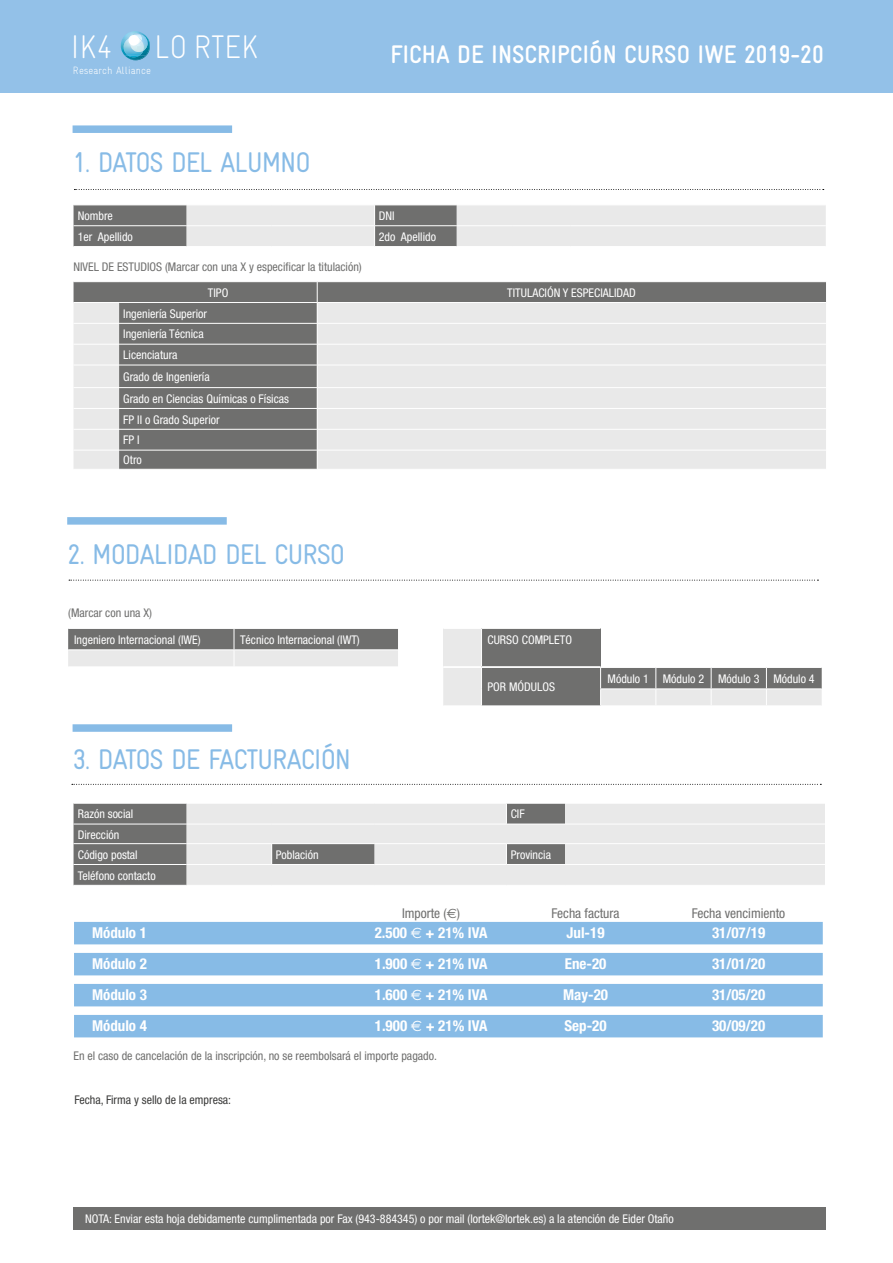
<style>
.page{position:relative;width:893px;height:1263px;background:#fff}
.page>*{position:absolute;margin:0;border:0;box-sizing:border-box;transform-origin:0 0}
.t1{font:300 32.7px "Gravur Condensed";color:#fff}
.t2{font:28.5px "Gravur Condensed";letter-spacing:-.04em;color:#87bbe6}
.t3{font:700 25.5px "Gravur Condensed";color:#fff}
.t4{font:700 condensed 15px "Helvetica Neue";color:#fff}
.t5{font:condensed 13.5px "Helvetica Neue";color:#6f6f6e}
.t6{font:condensed 12px/21px "Helvetica Neue";color:#fff}
.t7{font:condensed 12px "Helvetica Neue";color:#6f6f6e}
.t8{font:condensed 12px "Helvetica Neue";color:#3b3b3a}
.t9{font:300 10.65px "Gravur Condensed";color:#fff}
.s1{font-family:"Euro Sans";font-stretch:normal}
.s2{font-family:"Euro Sans";font-weight:400;font-stretch:normal}
</style>
<div class="page">
<div style="left:0;top:0;width:893px;height:92px;background:#93c1e8"></div>
<svg style="left:74px;top:205px;width:752px;height:42px;background:#ccc"></svg>
<div style="left:74px;top:282px;width:752px;height:20px;background:#6f6f6e"></div>
<svg style="left:74px;top:303px;width:752px;height:166px;background:#c9c9c9"></svg>
<hr style="left:74px;top:323px;width:45px;height:1px;background:#fff">
<hr style="left:119px;top:323px;width:198px;height:1px;background:#fff">
<hr style="left:317px;top:323px;width:509px;height:1px;background:#fff">
<hr style="left:74px;top:344px;width:45px;height:1px;background:#fff">
<hr style="left:119px;top:344px;width:198px;height:1px;background:#fff">
<hr style="left:317px;top:344px;width:509px;height:1px;background:#fff">
<hr style="left:74px;top:365px;width:45px;height:1px;background:#fff">
<hr style="left:119px;top:365px;width:198px;height:1px;background:#fff">
<hr style="left:317px;top:365px;width:509px;height:1px;background:#fff">
<hr style="left:74px;top:387px;width:45px;height:1px;background:#fff">
<hr style="left:119px;top:387px;width:198px;height:1px;background:#fff">
<hr style="left:317px;top:387px;width:509px;height:1px;background:#fff">
<hr style="left:74px;top:408px;width:45px;height:1px;background:#fff">
<hr style="left:119px;top:408px;width:198px;height:1px;background:#fff">
<hr style="left:317px;top:408px;width:509px;height:1px;background:#fff">
<hr style="left:74px;top:429px;width:45px;height:1px;background:#fff">
<hr style="left:119px;top:429px;width:198px;height:1px;background:#fff">
<hr style="left:317px;top:429px;width:509px;height:1px;background:#fff">
<hr style="left:74px;top:450px;width:45px;height:1px;background:#fff">
<hr style="left:119px;top:450px;width:198px;height:1px;background:#fff">
<hr style="left:317px;top:450px;width:509px;height:1px;background:#fff">
<svg style="left:317px;top:282px;width:1px;height:187px"></svg>
<svg style="left:68px;top:628px;width:330px;height:38px;background:#a9a9a8"></svg>
<svg style="left:443px;top:667px;width:379px;height:39px;background:#a1a1a0"></svg>
<div style="left:443px;top:628px;width:38px;height:39px;background:#e9e9e9"></div>
<div style="left:481px;top:628px;width:120px;height:39px;background:#6f6f6e"></div>
<hr style="left:443px;top:628px;width:38px;height:1px;background:#fff">
<hr style="left:481px;top:628px;width:120px;height:1px;background:#fff">
<hr style="left:481px;top:629px;width:1px;height:37px;background:#fff">
<hr style="left:443px;top:666px;width:38px;height:1px;background:#fff">
<hr style="left:481px;top:666px;width:120px;height:1px;background:#fff">
<svg style="left:74px;top:189px;width:750px;height:1px"></svg>
<svg style="left:69px;top:580px;width:749px;height:1px"></svg>
<img style="left:120px;top:31px;width:22px;height:22px">
<img style="left:123px;top:37px;width:2px;height:19px">
<svg style="left:125px;top:33px;width:25px;height:27px"></svg>
<div style="left:67px;top:517px;width:160px;height:8px;background:#87bbe6"></div>
<div style="left:73px;top:125px;width:159px;height:8px;background:#87bbe6"></div>
<div style="left:565px;top:804px;width:260px;height:81px;background:#e9e9e9"></div>
<hr style="left:565px;top:824px;width:260px;height:1px;background:#fff">
<hr style="left:565px;top:843px;width:260px;height:1px;background:#fff">
<hr style="left:565px;top:864px;width:260px;height:1px;background:#fff">
<svg style="left:74px;top:803px;width:491px;height:82px;background:#c2c2c2"></svg>
<svg style="left:72px;top:784px;width:749px;height:1px"></svg>
<div style="left:73px;top:724px;width:159px;height:8px;background:#87bbe6"></div>
<div style="left:74px;top:922px;width:749px;height:22px;background:#87bbe6"></div>
<div style="left:74px;top:953px;width:749px;height:22px;background:#87bbe6"></div>
<div style="left:74px;top:984px;width:749px;height:22px;background:#87bbe6"></div>
<div style="left:74px;top:1015px;width:749px;height:22px;background:#87bbe6"></div>
<div style="left:74px;top:1208px;width:752px;height:22px;background:#6f6f6e"></div>
<h1 class="t1" style="left:70px;top:29px;width:44px">IK4</h1>
<h1 class="t1" style="left:154px;top:29px;width:105px">LO RTEK</h1>
<p class="t9" style="left:73px;top:64px;width:79px">Research Alliance</p>
<h2 class="t2" style="left:73px;top:146px;width:240px">1. DATOS DEL ALUMNO</h2>
<h3 class="t3" style="left:390px;top:40px;width:435px">FICHA DE INSCRIPCIÓN CURSO IWE 2019-20</h3>
<p class="t6" style="left:78px;top:205px;width:37px">Nombre</p>
<p class="t6" style="left:379px;top:205px;width:17px">DNI</p>
<p class="t6" style="left:78px;top:226px;width:57px">1er Apellido</p>
<p class="t6" style="left:379px;top:226px;width:59px">2do Apellido</p>
<p class="t7" style="left:74px;top:259px;width:290px">NIVEL DE ESTUDIOS (Marcar con una X y especificar la titulación)</p>
<p class="t6" style="left:208px;top:282px;width:22px">TIPO</p>
<p class="t6" style="left:507px;top:282px;width:130px">TITULACIÓN Y ESPECIALIDAD</p>
<p class="t6" style="left:123px;top:303px;width:167px">Ingeniería Superior<br>Ingeniería Técnica<br>Licenciatura<br>Grado de Ingeniería<br>Grado en Ciencias Químicas o Físicas<br>FP II o Grado Superior<br>FP I<br>Otro</p>
<h2 class="t2" style="left:67px;top:538px;width:279px">2. MODALIDAD DEL CURSO</h2>
<p class="t7" style="left:68px;top:606px;width:85px">(Marcar con una X)</p>
<p class="t6" style="left:74px;top:629px;width:128px">Ingeniero Internacional (IWE)</p>
<p class="t6" style="left:240px;top:629px;width:121px">Técnico Internacional (IWT)</p>
<h2 class="t2" style="left:73px;top:743px;width:280px">3. DATOS DE FACTURACIÓN</h2>
<p class="t6" style="left:487px;top:629px;width:86px">CURSO COMPLETO</p>
<p class="t6" style="left:487px;top:676px;width:69px">POR MÓDULOS</p>
<p class="t6" style="left:78px;top:803px;width:57px">Razón social</p>
<p class="t6" style="left:511px;top:803px;width:16px">CIF</p>
<p class="t6" style="left:78px;top:824px;width:61px;line-height:20.2px">Dirección<br>Código postal</p>
<p class="t6" style="left:276px;top:844px;width:44px">Población</p>
<p class="t6" style="left:511px;top:844px;width:42px">Provincia</p>
<p class="t6" style="left:78px;top:865px;width:79px">Teléfono contacto</p>
<p class="t6" style="left:608px;top:668px;width:209px">Módulo 1 Módulo 2 Módulo 3 Módulo 4</p>
<p class="t5" style="left:402px;top:905px;width:60px">Importe (<span class="s1">€</span>)</p>
<p class="t5" style="left:552px;top:905px;width:69px">Fecha factura</p>
<p class="t5" style="left:692px;top:905px;width:95px">Fecha vencimiento</p>
<p class="t4" style="left:92px;top:923px;width:56px">Módulo 1</p>
<p class="t4" style="left:375px;top:923px;width:114px">2.500 <span class="s2">€</span> + 21% IVA</p>
<p class="t4" style="left:567px;top:923px;width:39px">Jul-19</p>
<p class="t4" style="left:712px;top:923px;width:55px">31/07/19</p>
<p class="t4" style="left:92px;top:954px;width:56px">Módulo 2</p>
<p class="t4" style="left:375px;top:954px;width:114px">1.900 <span class="s2">€</span> + 21% IVA</p>
<p class="t4" style="left:565px;top:954px;width:43px">Ene-20</p>
<p class="t4" style="left:712px;top:954px;width:55px">31/01/20</p>
<p class="t4" style="left:92px;top:985px;width:56px">Módulo 3</p>
<p class="t4" style="left:375px;top:985px;width:114px">1.600 <span class="s2">€</span> + 21% IVA</p>
<p class="t4" style="left:563px;top:985px;width:46px">May-20</p>
<p class="t4" style="left:712px;top:985px;width:55px">31/05/20</p>
<p class="t4" style="left:92px;top:1016px;width:56px">Módulo 4</p>
<p class="t4" style="left:375px;top:1016px;width:114px">1.900 <span class="s2">€</span> + 21% IVA</p>
<p class="t4" style="left:564px;top:1016px;width:44px">Sep-20</p>
<p class="t4" style="left:712px;top:1016px;width:55px">30/09/20</p>
<p class="t7" style="left:74px;top:1049px;width:365px">En el caso de cancelación de la inscripción, no se reembolsará el importe pagado.</p>
<p class="t8" style="left:74px;top:1092px;width:158px">Fecha, Firma y sello de la empresa:</p>
<p class="t6" style="left:85px;top:1208px;width:590px">NOTA: Enviar esta hoja debidamente cumplimentada por Fax (943-884345) o por mail (lortek@lortek.es) a la atención de Eider Otaño</p>
</div>
